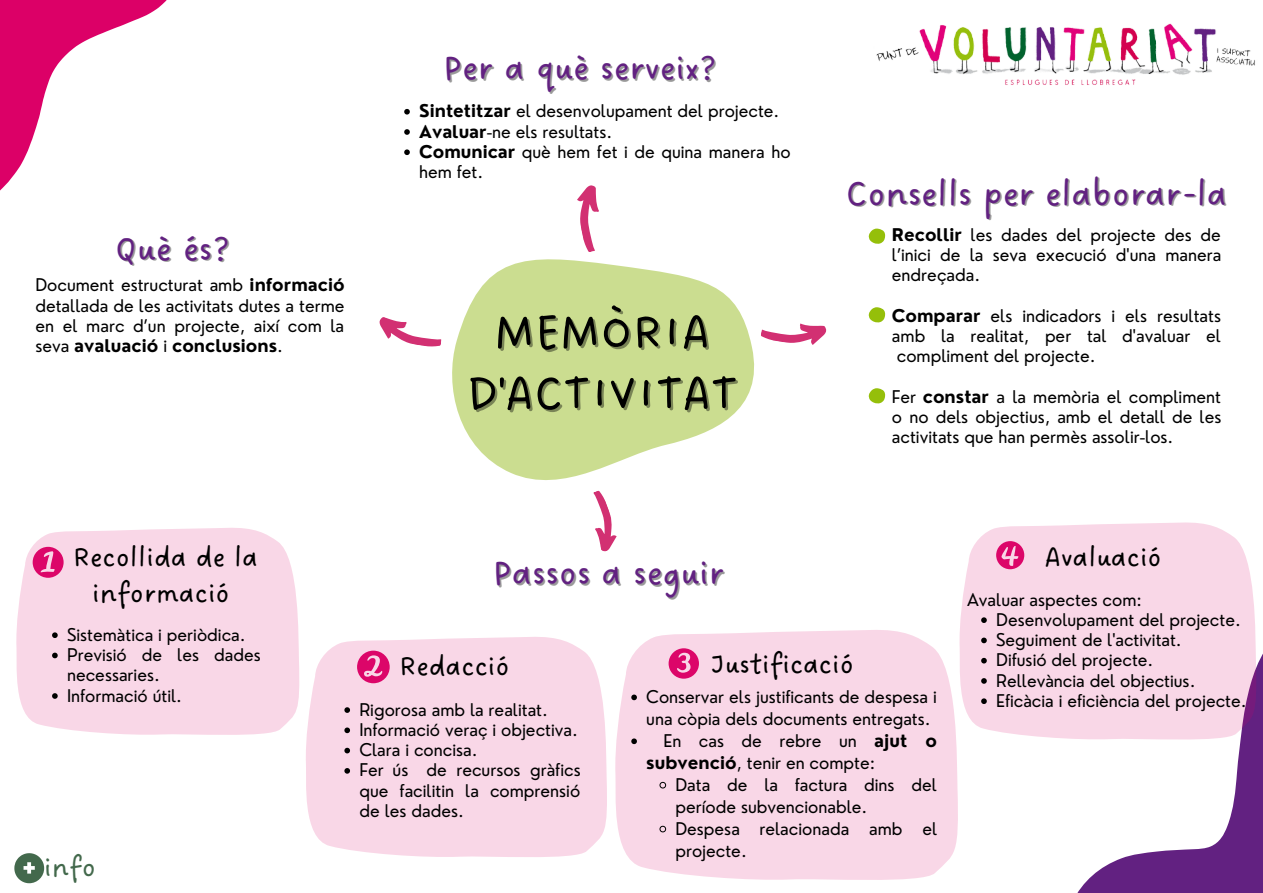
<style>
.page{position:relative;width:1263px;height:893px;background:#fff}
.page>*{position:absolute;margin:0;border:0;box-sizing:border-box;transform-origin:0 0}
.t1{font:51.07px/61.3px "DO Sans Regular";color:#000;text-align:center}
.t2{font:37.95px "DO Sans Regular";color:#622181}
.t3{font:29.7px/35.5px "DO Sans Regular";color:#000;text-align:center}
.t4{font:29.7px "DO Sans Regular";color:#43694c}
.t5{font:17.1px/20.2px "Nourd";color:#000;text-align:justify}
.s1{font-weight:700}
</style>
<div class="page">
<svg style="left:452px;top:259px;width:303px;height:221px;fill:#cbdd90"></svg>
<svg style="left:0;top:0;width:167px;height:191px"></svg>
<img style="left:876px;top:23px;width:379px;height:62px">
<svg style="left:379px;top:317px;width:63px;height:30px"></svg>
<svg style="left:593px;top:490px;width:24px;height:62px"></svg>
<svg style="left:577px;top:185px;width:22px;height:67px"></svg>
<svg style="left:16px;top:528px;width:284px;height:207px;background:#f9d9e8"></svg>
<div style="left:306px;top:637px;width:301px;height:220px;background:#f9d7e7"></div>
<svg style="left:615px;top:630px;width:343px;height:250px;background:#f9d9e8"></svg>
<svg style="left:1077px;top:654px;width:186px;height:239px"></svg>
<svg style="left:959px;top:522px;width:297px;height:217px;background:#f7d7e7"></svg>
<svg style="left:869px;top:229px;width:16px;height:15px"></svg>
<svg style="left:869px;top:307px;width:16px;height:15px"></svg>
<svg style="left:869px;top:388px;width:16px;height:15px"></svg>
<svg style="left:33px;top:547px;width:31px;height:31px"></svg>
<svg style="left:357px;top:650px;width:33px;height:33px"></svg>
<svg style="left:669px;top:648px;width:30px;height:30px"></svg>
<svg style="left:996px;top:541px;width:28px;height:28px"></svg>
<svg style="left:404px;top:109px;width:6px;height:6px"></svg>
<svg style="left:404px;top:129px;width:6px;height:6px"></svg>
<svg style="left:404px;top:149px;width:6px;height:6px"></svg>
<svg style="left:52px;top:632px;width:6px;height:6px"></svg>
<svg style="left:52px;top:652px;width:6px;height:6px"></svg>
<svg style="left:52px;top:693px;width:6px;height:6px"></svg>
<svg style="left:344px;top:707px;width:6px;height:6px"></svg>
<svg style="left:344px;top:727px;width:6px;height:6px"></svg>
<svg style="left:344px;top:748px;width:6px;height:5px"></svg>
<svg style="left:344px;top:768px;width:6px;height:5px"></svg>
<svg style="left:631px;top:694px;width:6px;height:6px"></svg>
<svg style="left:631px;top:738px;width:6px;height:6px"></svg>
<svg style="left:659px;top:781px;width:7px;height:7px"></svg>
<svg style="left:659px;top:825px;width:7px;height:7px"></svg>
<svg style="left:981px;top:617px;width:6px;height:6px"></svg>
<svg style="left:981px;top:637px;width:6px;height:6px"></svg>
<svg style="left:981px;top:658px;width:6px;height:5px"></svg>
<svg style="left:981px;top:678px;width:6px;height:6px"></svg>
<svg style="left:981px;top:698px;width:6px;height:6px"></svg>
<svg style="left:14px;top:853px;width:30px;height:30px"></svg>
<svg style="left:761px;top:323px;width:66px;height:22px"></svg>
<h2 class="t2" style="left:115px;top:226px;width:117px">Què és?</h2>
<p class="t5" style="left:35px;top:275px;width:311px">Document estructurat amb <span class="s1">informació </span>detallada de les activitats dutes a terme en el marc d’un projecte, així com la seva <span class="s1">avaluació</span> i <span class="s1">conclusions</span>.</p>
<h2 class="t2" style="left:443px;top:46px;width:275px">Per a què serveix?</h2>
<p class="t5" style="left:419px;top:101px;width:373px;text-align:left"><span class="s1">Sintetitzar</span> el desenvolupament del projecte.<br><span class="s1">Avaluar</span>-ne els resultats.<br><span class="s1">Comunicar</span> què hem fet i de quina manera ho hem fet.</p>
<h1 class="t1" style="left:466px;top:304px;width:273px">MEMÒRIA<br>D'ACTIVITAT</h1>
<h2 class="t2" style="left:845px;top:171px;width:383px">Consells per elaborar-la</h2>
<p class="t5" style="left:892px;top:224px;width:331px"><span class="s1">Recollir</span> les dades del projecte des de l’inici de la seva execució d'una manera endreçada.</p>
<p class="t5" style="left:892px;top:305px;width:331px"><span class="s1">Comparar</span> els indicadors i els resultats amb la realitat, per tal d'avaluar el compliment del projecte.</p>
<p class="t5" style="left:892px;top:386px;width:331px">Fer <span class="s1">constar</span> a la memòria el compliment o no dels objectius, amb el detall de les activitats que han permès assolir-los.</p>
<h3 class="t3" style="left:73px;top:541px;width:187px">Recollida de la informació</h3>
<p class="t5" style="left:67px;top:624px;width:195px;text-align:left">Sistemàtica i periòdica.<br>Previsió de les dades necessaries.<br>Informació útil.</p>
<h3 class="t4" style="left:44px;top:850px;width:53px">info</h3>
<h2 class="t2" style="left:493px;top:551px;width:233px">Passos a seguir</h2>
<h3 class="t3" style="left:399px;top:649px;width:112px">Redacció</h3>
<p class="t5" style="left:359px;top:699px;width:223px;text-align:left">Rigorosa amb la realitat.<br>Informació veraç i objectiva.<br>Clara i concisa.<br>Fer ús de recursos gràfics que facilitin la comprensió de les dades.</p>
<h3 class="t3" style="left:709px;top:648px;width:146px">Justificació</h3>
<p class="t5" style="left:646px;top:686px;width:292px">Conservar els justificants de despesa i</p>
<p class="t5" style="left:646px;top:708px;width:286px">una còpia dels documents entregats.</p>
<p class="t5" style="left:663px;top:730px;width:275px">En cas de rebre un <span class="s1">ajut o</span></p>
<p class="t5" style="left:646px;top:752px;width:230px"><span class="s1">subvenció</span>, tenir en compte:</p>
<p class="t5" style="left:675px;top:774px;width:263px">Data de la factura dins del</p>
<p class="t5" style="left:675px;top:796px;width:193px">període subvencionable.</p>
<p class="t5" style="left:675px;top:818px;width:263px">Despesa relacionada amb el</p>
<p class="t5" style="left:675px;top:840px;width:73px">projecte.</p>
<h3 class="t3" style="left:1045px;top:540px;width:118px">Avaluació</h3>
<p class="t5" style="left:967px;top:589px;width:176px">Avaluar aspectes com:</p>
<p class="t5" style="left:996px;top:609px;width:252px;text-align:left">Desenvolupament del projecte.<br>Seguiment de l'activitat.<br>Difusió del projecte.<br>Rellevància del objectius.<br>Eficàcia i eficiència del projecte.</p>
</div>
